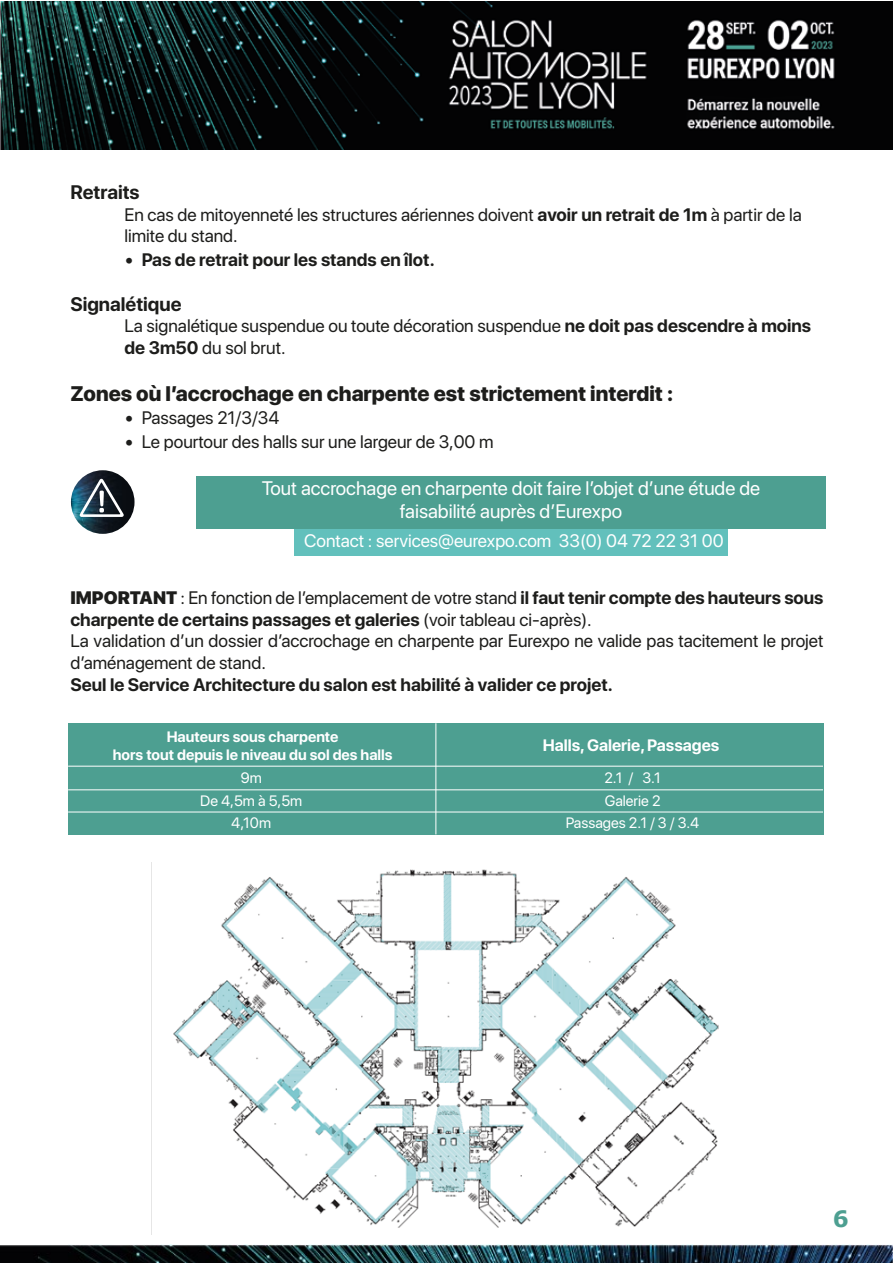
<style>
.page{position:relative;width:893px;height:1263px;background:#fff}
.page>*{position:absolute;margin:0;border:0;box-sizing:border-box;transform-origin:0 0}
.t1{font:700 22.5px "Verdana";color:#4d9f91}
.t2{font:800 21px "SF Pro Display";color:#1d1d1b}
.t3{font:19.5px/23.4px "SF Pro Display";color:#fff;text-align:center}
.t4{font:700 19.5px "SF Pro Display";color:#1d1d1b}
.t5{font:18px/21.6px "SF Pro Display";color:#1d1d1b}
.t6{font:700 18px "SF Pro Display";color:#1d1d1b}
.t7{font:18px "SF Pro Display";color:#fff}
.t8{font:700 16.5px "SF Pro Display";color:#fff}
.t9{font:700 15px/18px "SF Pro Display";color:#fff;text-align:center}
.t10{font:15px/22.5px "SF Pro Display";color:#fff;text-align:center}
.s1{font-weight:700}
.s2{font-weight:400;font-size:19.5px}
.s3{font-size:19.5px}
.s4{font-weight:900}
</style>
<div class="page">
<div style="left:294px;top:526px;width:434px;height:29px;background:#62c0bc"></div>
<img style="left:0;top:1px;width:893px;height:148px">
<img style="left:0;top:1244px;width:893px;height:19px">
<img style="left:151px;top:862px;width:568px;height:372px">
<div style="left:196px;top:476px;width:630px;height:52px;background:#4d9f91"></div>
<img style="left:71px;top:470px;width:64px;height:64px;border-radius:32px">
<svg style="left:80px;top:478px;width:44px;height:39px"></svg>
<div style="left:68px;top:723px;width:756px;height:111px;background:#4d9f91"></div>
<hr style="left:435px;top:723px;width:1px;height:111px;background:#fff">
<hr style="left:68px;top:766px;width:755px;height:1px;background:#fff">
<hr style="left:68px;top:789px;width:755px;height:1px;background:#fff">
<hr style="left:68px;top:812px;width:755px;height:1px;background:#fff">
<p class="t4" style="left:70px;top:181px;width:71px">Retraits</p>
<p class="t5" style="left:124px;top:202px;width:679px">En cas de mitoyenneté les structures aériennes doivent <span class="s1">avoir un retrait de 1m</span> à partir de la limite du stand.</p>
<p class="t6" style="left:124px;top:249px;width:312px"><span class="s2">•</span> Pas de retrait pour les stands en îlot.</p>
<p class="t4" style="left:70px;top:293px;width:113px">Signalétique</p>
<p class="t5" style="left:124px;top:314px;width:688px">La signalétique suspendue ou toute décoration suspendue <span class="s1">ne doit pas descendre à moins de 3m50</span> du sol brut.</p>
<p class="t2" style="left:70px;top:378px;width:604px">Zones où lʼaccrochage en charpente est strictement interdit :</p>
<p class="t5" style="left:124px;top:406px;width:156px"><span class="s3">•</span> Passages 21/3/34</p>
<p class="t5" style="left:124px;top:429px;width:371px"><span class="s3">•</span> Le pourtour des halls sur une largeur de 3,00 m</p>
<p class="t3" style="left:262px;top:475px;width:500px">Tout accrochage en charpente doit faire lʼobjet dʼune étude de faisabilité auprès dʼEurexpo</p>
<p class="t7" style="left:304px;top:528px;width:421px">Contact : services@eurexpo.com 33(0) 04 72 22 31 00</p>
<p class="t5" style="left:70px;top:586px;width:755px"><span class="s4">IMPORTANT</span> : En fonction de lʼemplacement de votre stand <span class="s1">il faut tenir compte des hauteurs sous charpente de certains passages et galeries</span> (voir tableau ci-après).<br>La validation dʼun dossier dʼaccrochage en charpente par Eurexpo ne valide pas tacitement le projet dʼaménagement de stand.</p>
<p class="t6" style="left:70px;top:674px;width:544px">Seul le Service Architecture du salon est habilité à valider ce projet.</p>
<p class="t9" style="left:113px;top:728px;width:281px">Hauteurs sous charpente<br>hors tout depuis le niveau du sol des halls</p>
<p class="t8" style="left:543px;top:736px;width:178px">Halls, Galerie, Passages</p>
<p class="t10" style="left:200px;top:766px;width:104px">9m<br>De 4,5m à 5,5m<br>4,10m</p>
<p class="t10" style="left:566px;top:766px;width:135px">2.1 / 3.1<br>Galerie 2<br>Passages 2.1 / 3 / 3.4</p>
<p class="t1" style="left:833px;top:1203px;width:17px">6</p>
</div>
